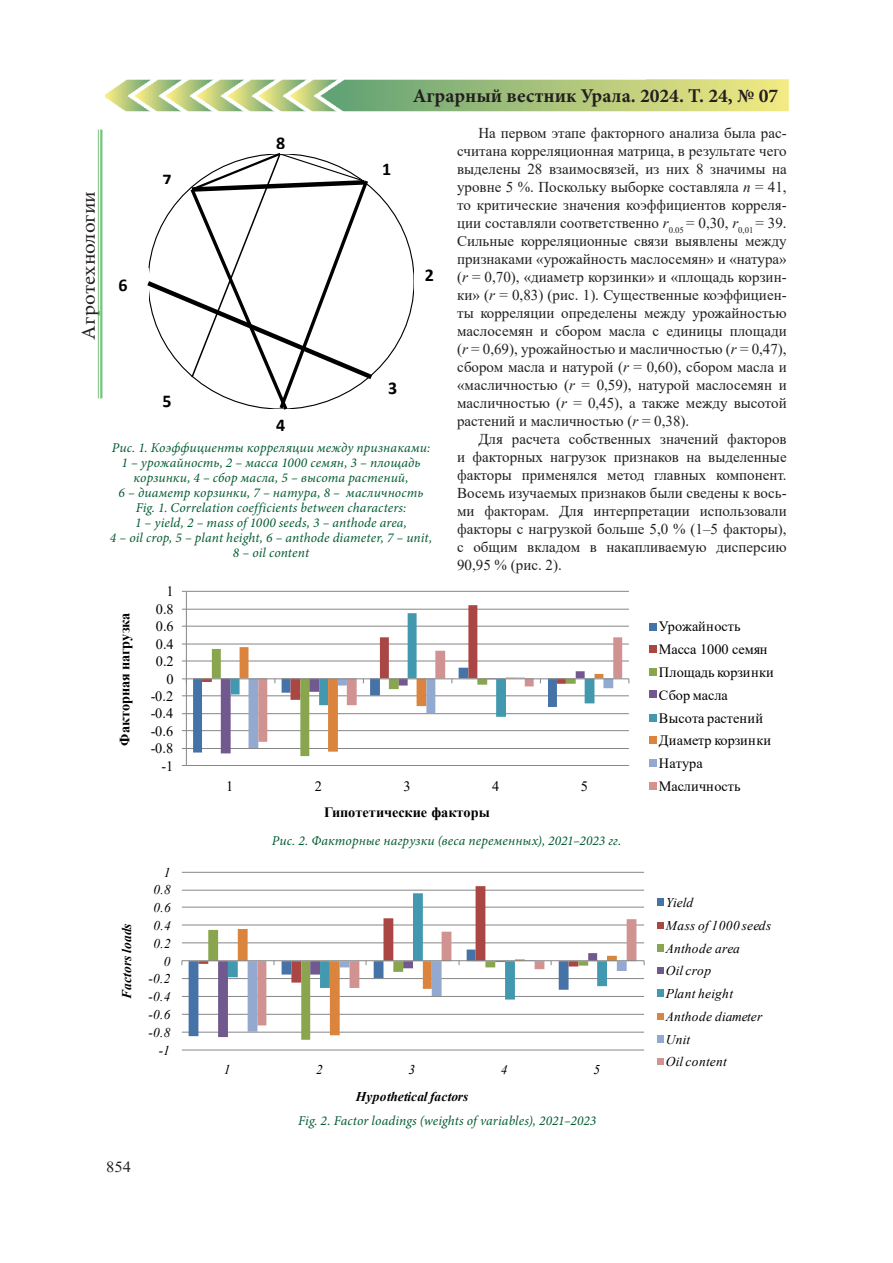
<style>
.page{position:relative;width:893px;height:1263px;background:#fff}
.page>*{position:absolute;margin:0;border:0;box-sizing:border-box;transform-origin:0 0}
.t1{font:700 19.5px "Minion Pro";color:#231f20}
.t2{font:19.5px "Minion Pro";letter-spacing:.005em;color:#231f20;scale:1.08 1}
.t3{font:700 18px "Calibri";color:#000}
.t4{font:15.3px "Times New Roman";color:#231f20;scale:1.08 1}
.t5{font:15px/18px "Times New Roman";color:#231f20;text-align:justify}
.t6{font:14.25px/22.8px "Times New Roman";color:#000}
.t7{font:700 14.25px "Times New Roman";letter-spacing:-.005em;color:#000}
.t8{font:italic 13.5px/15px "Minion Pro";letter-spacing:.01em;color:#025b30;text-align:center}
.t9{font:italic 13.35px/22.8px "Times New Roman";letter-spacing:.025em;color:#000}
.t10{font:italic 700 13.35px "Times New Roman";letter-spacing:.025em;color:#000}
.s1{font-style:italic}
</style>
<div class="page">
<hr style="left:100px;top:129px;width:2px;height:269px;background:#40ae49">
<hr style="left:98px;top:129px;width:1px;height:269px;background:#40ae49">
<img style="left:105px;top:79px;width:684px;height:32px">
<svg style="left:147px;top:153px;width:230px;height:257px"></svg>
<hr style="left:186px;top:765px;width:443px;height:1px;background:#868686">
<hr style="left:186px;top:748px;width:443px;height:1px;background:#868686">
<hr style="left:186px;top:730px;width:443px;height:1px;background:#868686">
<hr style="left:186px;top:713px;width:443px;height:1px;background:#868686">
<hr style="left:186px;top:695px;width:443px;height:1px;background:#868686">
<hr style="left:186px;top:660px;width:443px;height:1px;background:#868686">
<hr style="left:186px;top:643px;width:443px;height:1px;background:#868686">
<hr style="left:186px;top:626px;width:443px;height:1px;background:#868686">
<hr style="left:186px;top:609px;width:443px;height:1px;background:#868686">
<hr style="left:186px;top:591px;width:443px;height:1px;background:#868686">
<hr style="left:186px;top:591px;width:1px;height:174px;background:#868686">
<hr style="left:186px;top:678px;width:443px;height:1px;background:#868686">
<svg style="left:193px;top:605px;width:429px;height:151px"></svg>
<div style="left:649px;top:623px;width:7px;height:7px;background:#4572a7"></div>
<div style="left:649px;top:645px;width:7px;height:7px;background:#aa4643"></div>
<div style="left:649px;top:669px;width:7px;height:7px;background:#89a54e"></div>
<div style="left:649px;top:691px;width:7px;height:7px;background:#71588f"></div>
<div style="left:649px;top:714px;width:7px;height:7px;background:#4198af"></div>
<div style="left:649px;top:736px;width:7px;height:8px;background:#db843d"></div>
<div style="left:649px;top:760px;width:7px;height:7px;background:#93a9cf"></div>
<div style="left:649px;top:782px;width:7px;height:7px;background:#d19392"></div>
<hr style="left:182px;top:1049px;width:462px;height:1px;background:#868686">
<hr style="left:182px;top:1032px;width:462px;height:1px;background:#868686">
<hr style="left:182px;top:1014px;width:462px;height:1px;background:#868686">
<hr style="left:182px;top:996px;width:462px;height:1px;background:#868686">
<hr style="left:182px;top:978px;width:462px;height:1px;background:#868686">
<hr style="left:182px;top:942px;width:462px;height:1px;background:#868686">
<hr style="left:182px;top:924px;width:462px;height:1px;background:#868686">
<hr style="left:182px;top:907px;width:462px;height:1px;background:#868686">
<hr style="left:182px;top:890px;width:462px;height:1px;background:#868686">
<hr style="left:182px;top:872px;width:462px;height:1px;background:#868686">
<hr style="left:182px;top:960px;width:462px;height:1px;background:#868686">
<svg style="left:189px;top:886px;width:447px;height:154px"></svg>
<div style="left:657px;top:899px;width:6px;height:7px;background:#4572a7"></div>
<svg style="left:657px;top:922px;width:6px;height:6px"></svg>
<div style="left:657px;top:944px;width:6px;height:7px;background:#89a54e"></div>
<div style="left:657px;top:967px;width:6px;height:7px;background:#71588f"></div>
<div style="left:657px;top:990px;width:6px;height:7px;background:#4198af"></div>
<svg style="left:657px;top:1013px;width:6px;height:6px"></svg>
<div style="left:657px;top:1035px;width:6px;height:7px;background:#93a9cf"></div>
<div style="left:657px;top:1058px;width:6px;height:7px;background:#d19392"></div>
<h1 class="t2" style="left:76px;top:340px;width:139px;rotate:-90deg">Агротехнологии</h1>
<h1 class="t1" style="left:413px;top:82px;width:367px">Аграрный вестник Урала. 2024. Т. 24, № 07</h1>
<p class="t5" style="left:457px;top:123px;width:331px;text-indent:21px">На первом этапе факторного анализа была рас&shy;считана корреляционная матрица, в результате чего выделены 28 взаимосвязей, из них 8 значимы на уровне 5 %. Поскольку выборке составляла <span class="s1">n</span> = 41, то критические значения коэффициентов корреля&shy;ции составляли соответственно <span class="s1">r</span><sub>0.05</sub> = 0,30, <span class="s1">r</span><sub>0,01</sub> = 39.<br>Сильные корреляционные связи выявлены между признаками «урожайность маслосемян» и «натура» (<span class="s1">r</span> = 0,70), «диаметр корзинки» и «площадь корзин&shy;ки» (<span class="s1">r</span> = 0,83) (рис. 1). Существенные коэффициен&shy;ты корреляции определены между урожайностью маслосемян и сбором масла с единицы площади (<span class="s1">r</span> = 0,69), урожайностью и масличностью (<span class="s1">r</span> = 0,47), сбором масла и натурой (<span class="s1">r</span> = 0,60), сбором масла и «масличностью (<span class="s1">r</span> = 0,59), натурой маслосемян и масличностью (<span class="s1">r</span> = 0,45), а также между высотой растений и масличностью (<span class="s1">r</span> = 0,38).</p>
<p class="t5" style="left:457px;top:429px;width:331px;text-indent:21px">Для расчета собственных значений факторов и факторных нагрузок признаков на выделенные факторы применялся метод главных компонент.<br>Восемь изучаемых признаков были сведены к вось&shy;ми факторам. Для интерпретации использовали факторы с нагрузкой больше 5,0 % (1–5 факторы), с общим вкладом в накапливаемую дисперсию 90,95 % (рис. 2).</p>
<p class="t3" style="left:276px;top:130px;width:11px">8</p>
<p class="t3" style="left:382px;top:156px;width:11px">1</p>
<p class="t3" style="left:163px;top:167px;width:11px">7</p>
<p class="t3" style="left:425px;top:262px;width:11px">2</p>
<p class="t3" style="left:119px;top:273px;width:11px">6</p>
<p class="t3" style="left:388px;top:375px;width:11px">3</p>
<p class="t3" style="left:163px;top:388px;width:11px">5</p>
<p class="t3" style="left:276px;top:413px;width:11px">4</p>
<p class="t8" style="left:110px;top:440px;width:324px">Рис. 1. Коэффициенты корреляции между признаками:<br>1 – урожайность, 2 – масса 1000 семян, 3 – площадь корзинки, 4 – сбор масла, 5 – высота растений,<br>6 – диаметр корзинки, 7 – натура, 8 – масличность Fig. 1. Correlation coefficients between characters:<br>1 – yield, 2 – mass of 1000 seeds, 3 – anthode area,<br>4 – oil crop, 5 – plant height, 6 – anthode diameter, 7 – unit, 8 – oil content</p>
<p class="t7" style="left:115px;top:746px;width:135px;rotate:-90deg">Факторная нагрузка</p>
<p class="t6" style="left:167px;top:580px;width:9px">1</p>
<p class="t6" style="left:156px;top:597px;width:19px">0.8</p>
<p class="t6" style="left:156px;top:615px;width:19px">0.6</p>
<p class="t6" style="left:156px;top:632px;width:19px">0.4</p>
<p class="t6" style="left:156px;top:649px;width:19px">0.2</p>
<p class="t6" style="left:167px;top:667px;width:9px">0</p>
<p class="t6" style="left:151px;top:684px;width:24px">-0.2</p>
<p class="t6" style="left:151px;top:702px;width:24px">-0.4</p>
<p class="t6" style="left:151px;top:719px;width:24px">-0.6</p>
<p class="t6" style="left:151px;top:737px;width:24px">-0.8</p>
<p class="t6" style="left:162px;top:754px;width:13px">-1</p>
<p class="t10" style="left:117px;top:999px;width:77px;rotate:-90deg">Factors loads</p>
<p class="t9" style="left:164px;top:860px;width:8px">1</p>
<p class="t9" style="left:153px;top:878px;width:19px">0.8</p>
<p class="t9" style="left:153px;top:896px;width:19px">0.6</p>
<p class="t9" style="left:153px;top:914px;width:19px">0.4</p>
<p class="t9" style="left:153px;top:931px;width:19px">0.2</p>
<p class="t9" style="left:164px;top:949px;width:8px">0</p>
<p class="t9" style="left:149px;top:967px;width:23px">-0.2</p>
<p class="t9" style="left:149px;top:985px;width:23px">-0.4</p>
<p class="t9" style="left:149px;top:1003px;width:23px">-0.6</p>
<p class="t9" style="left:149px;top:1020px;width:23px">-0.8</p>
<p class="t9" style="left:159px;top:1038px;width:13px">-1</p>
<p class="t6" style="left:226px;top:775px;width:9px">1</p>
<p class="t6" style="left:315px;top:775px;width:9px">2</p>
<p class="t6" style="left:403px;top:775px;width:9px">3</p>
<p class="t6" style="left:492px;top:775px;width:9px">4</p>
<p class="t6" style="left:581px;top:775px;width:9px">5</p>
<p class="t7" style="left:324px;top:802px;width:167px">Гипотетические факторы</p>
<p class="t8" style="left:272px;top:833px;width:351px">Рис. 2. Факторные нагрузки (веса переменных), 2021–2023 гг.</p>
<p class="t9" style="left:224px;top:1057px;width:8px">1</p>
<p class="t9" style="left:316px;top:1057px;width:8px">2</p>
<p class="t9" style="left:409px;top:1057px;width:8px">3</p>
<p class="t9" style="left:501px;top:1057px;width:8px">4</p>
<p class="t9" style="left:593px;top:1057px;width:8px">5</p>
<p class="t10" style="left:356px;top:1087px;width:114px">Hypothetical factors</p>
<p class="t8" style="left:298px;top:1113px;width:300px">Fig. 2. Factor loadings (weights of variables), 2021–2023</p>
<p class="t6" style="left:659px;top:615px;width:116px">Урожайность<br>Масса 1000 семян<br>Площадь корзинки<br>Сбор масла<br>Высота растений<br>Диаметр корзинки<br>Натура<br>Масличность</p>
<p class="t9" style="left:666px;top:891px;width:107px">Yield<br>Mass of 1000 seeds<br>Anthode area<br>Oil crop<br>Plant height<br>Anthode diameter<br>Unit<br>Oil content</p>
<p class="t4" style="left:106px;top:1156px;width:24px">854</p>
</div>
